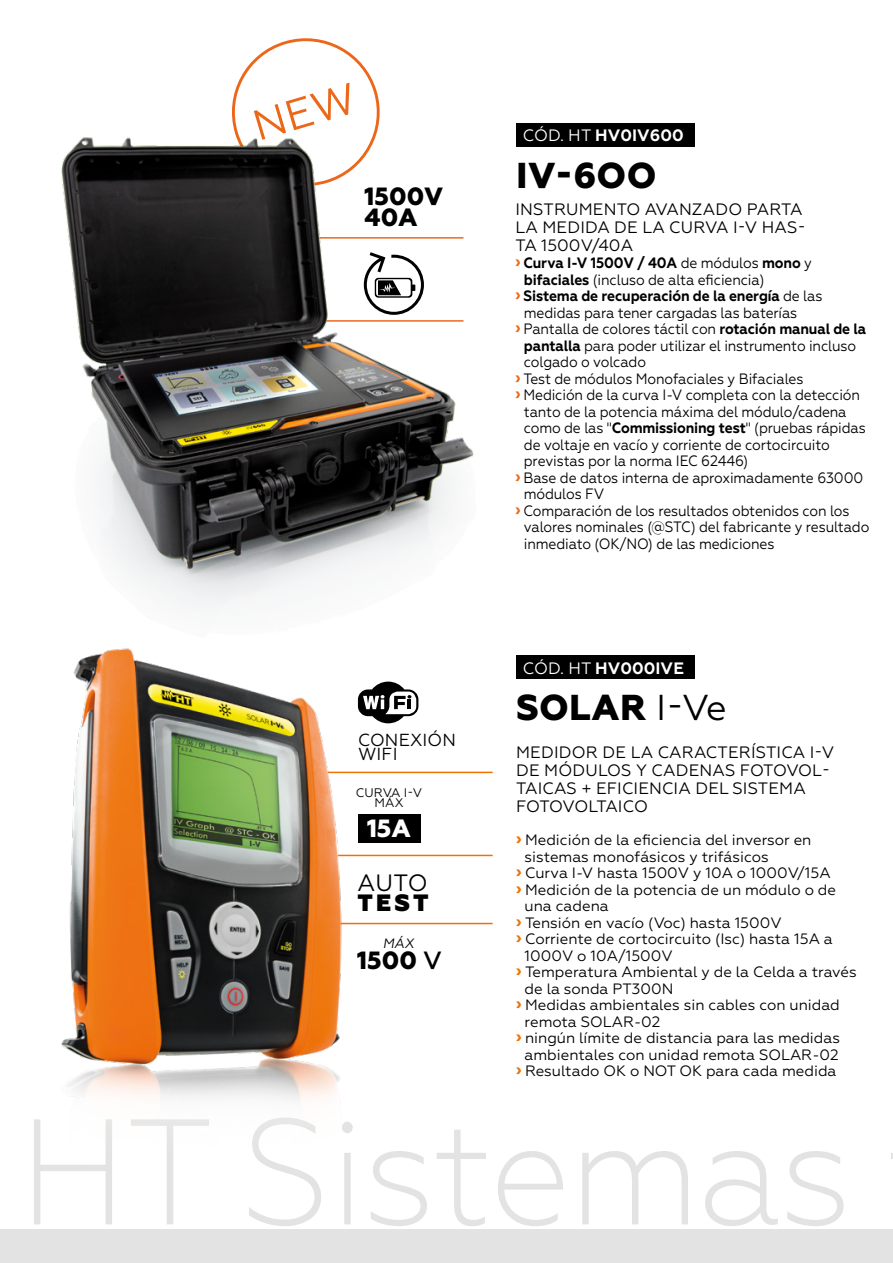
<style>
.page{position:relative;width:893px;height:1263px;background:#fff}
.page>*{position:absolute;margin:0;border:0;box-sizing:border-box;transform-origin:0 0}
.t1{font:300 150px "Geometria";letter-spacing:-.01em;color:#e3e3e3;scale:.95 1}
.t2{font:800 36px "Geometria";letter-spacing:.01em;color:#000}
.t3{font:800 24.9px "Geometria";color:#000}
.t4{font:800 24.9px "Geometria";color:#fff}
.t5{font:23.55px/20.1px "Geometria";color:#000}
.t6{font:17.4px/14.9px "Geometria";letter-spacing:.01em;color:#000}
.t7{font:16.5px/18px "Geometria";letter-spacing:.01em;color:#000}
.t8{font:700 16.5px "Geometria";letter-spacing:.005em;color:#fff}
.t9{font:15px/16.5px "Geometria";letter-spacing:-.01em;color:#000;scale:.93 1}
.t10{font:15px/16.5px "Geometria";letter-spacing:-.01em;color:#000}
.t11{font:italic 13.5px "Geometria";color:#000}
.t12{font:12.45px "Geometria";letter-spacing:.01em;color:#000}
.s1{font-weight:800}
.s2{font-weight:500}
.s3{font-weight:400}
.s4{font-weight:800;color:#ec671a}
.s5{font-weight:700}
.s6{font-weight:800;color:#ee7203}
</style>
<div class="page">
<div style="left:0;top:1229px;width:893px;height:34px;background:#e3e3e3"></div>
<hr style="left:277px;top:772px;width:216px;height:1px;background:#ee7203">
<hr style="left:277px;top:855px;width:216px;height:1px;background:#ee7203">
<hr style="left:277px;top:923px;width:216px;height:1px;background:#ee7203">
<svg style="left:407px;top:689px;width:11px;height:28px"></svg>
<div style="left:358px;top:814px;width:62px;height:28px;background:#000"></div>
<div style="left:516px;top:124px;width:178px;height:23px;background:#000"></div>
<img style="left:61px;top:648px;width:346px;height:453px">
<img style="left:61px;top:137px;width:413px;height:473px">
<div style="left:516px;top:656px;width:178px;height:23px;background:#000"></div>
<svg style="left:225px;top:38px;width:162px;height:155px"></svg>
<p class="t3" style="left:365px;top:182px;width:80px">1500V</p>
<p class="t3" style="left:365px;top:203px;width:55px">40A</p>
<p class="t6" style="left:358px;top:732px;width:100px">CONEXIÓN<br>WIFI</p>
<p class="t12" style="left:356px;top:785px;width:68px">CURVA I-V</p>
<p class="t12" style="left:375px;top:796px;width:30px">MÁX</p>
<p class="t4" style="left:367px;top:813px;width:45px">15A</p>
<p class="t5" style="left:357px;top:873px;width:73px">AUTO<br><span class="s1">TEST</span></p>
<p class="t11" style="left:383px;top:935px;width:33px">MÁX</p>
<p class="t3" style="left:357px;top:945px;width:86px">1500 <span class="s2">V</span></p>
<p class="t8" style="left:523px;top:125px;width:162px"><span class="s3">CÓD. HT</span> HV0IV600</p>
<p class="t2" style="left:516px;top:154px;width:142px">IV-6OO</p>
<p class="t7" style="left:515px;top:201px;width:292px">INSTRUMENTO AVANZADO PARTA<br>LA MEDIDA DE LA CURVA I-V HAS-<br>TA 1500V/40A</p>
<p class="t9" style="left:524px;top:255px;width:311px;text-indent:-9px"><span class="s4">›</span> <span class="s5">Curva I-V 1500V / 40A</span> de módulos <span class="s5">mono</span> y <span class="s5">bifaciales</span> (incluso de alta eficiencia)</p>
<p class="t9" style="left:524px;top:288px;width:323px;text-indent:-9px"><span class="s4">›</span> <span class="s5">Sistema de recuperación de la energía</span> de las medidas para tener cargadas las baterías</p>
<p class="t9" style="left:524px;top:321px;width:370px;text-indent:-9px"><span class="s4">›</span> Pantalla de colores táctil con <span class="s5">rotación manual de la pantalla</span> para poder utilizar el instrumento incluso colgado o volcado</p>
<p class="t9" style="left:515px;top:370px;width:311px"><span class="s4">›</span> Test de módulos Monofaciales y Bifaciales</p>
<p class="t9" style="left:524px;top:387px;width:369px;text-indent:-9px"><span class="s4">›</span> Medición de la curva I-V completa con la detección tanto de la potencia máxima del módulo/cadena como de las "<span class="s5">Commissioning test</span>" (pruebas rápidas de voltaje en vacío y corriente de cortocircuito previstas por la norma IEC 62446)</p>
<p class="t9" style="left:524px;top:469px;width:366px;text-indent:-9px"><span class="s4">›</span> Base de datos interna de aproximadamente 63000 módulos FV</p>
<p class="t9" style="left:524px;top:502px;width:373px;text-indent:-9px"><span class="s4">›</span> Comparación de los resultados obtenidos con los valores nominales (@STC) del fabricante y resultado inmediato (OK/NO) de las mediciones</p>
<p class="t8" style="left:523px;top:658px;width:163px"><span class="s3">CÓD. HT</span> HV000IVE</p>
<p class="t2" style="left:516px;top:686px;width:212px">SOLAR <span class="s3">I-Ve</span></p>
<p class="t7" style="left:516px;top:744px;width:320px">MEDIDOR DE LA CARACTERÍSTICA I-V<br>DE MÓDULOS Y CADENAS FOTOVOL-<br>TAICAS + EFICIENCIA DEL SISTEMA<br>FOTOVOLTAICO</p>
<p class="t10" style="left:525px;top:832px;width:288px;text-indent:-9px"><span class="s6">›</span> Medición de la eficiencia del inversor en sistemas monofásicos y trifásicos</p>
<p class="t10" style="left:516px;top:865px;width:316px"><span class="s6">›</span> Curva I-V hasta 1500V y 10A o 1000V/15A</p>
<p class="t10" style="left:525px;top:881px;width:313px;text-indent:-9px"><span class="s6">›</span> Medición de la potencia de un módulo o de una cadena</p>
<p class="t10" style="left:516px;top:914px;width:267px"><span class="s6">›</span> Tensión en vacío (Voc) hasta 1500V</p>
<p class="t10" style="left:525px;top:931px;width:310px;text-indent:-9px"><span class="s6">›</span> Corriente de cortocircuito (Isc) hasta 15A a<br>1000V o 10A/1500V</p>
<p class="t10" style="left:525px;top:964px;width:334px;text-indent:-9px"><span class="s6">›</span> Temperatura Ambiental y de la Celda a través de la sonda PT300N</p>
<p class="t10" style="left:525px;top:997px;width:317px;text-indent:-9px"><span class="s6">›</span> Medidas ambientales sin cables con unidad remota SOLAR-02</p>
<p class="t10" style="left:516px;top:1030px;width:325px;text-align:center"><span class="s6">›</span> ningún límite de distancia para las medidas ambientales con unidad remota SOLAR-02</p>
<p class="t10" style="left:516px;top:1063px;width:322px"><span class="s6">›</span> Resultado OK o NOT OK para cada medida</p>
<h1 class="t1" style="left:19px;top:1086px;width:878px">HT Sistemas</h1>
</div>
